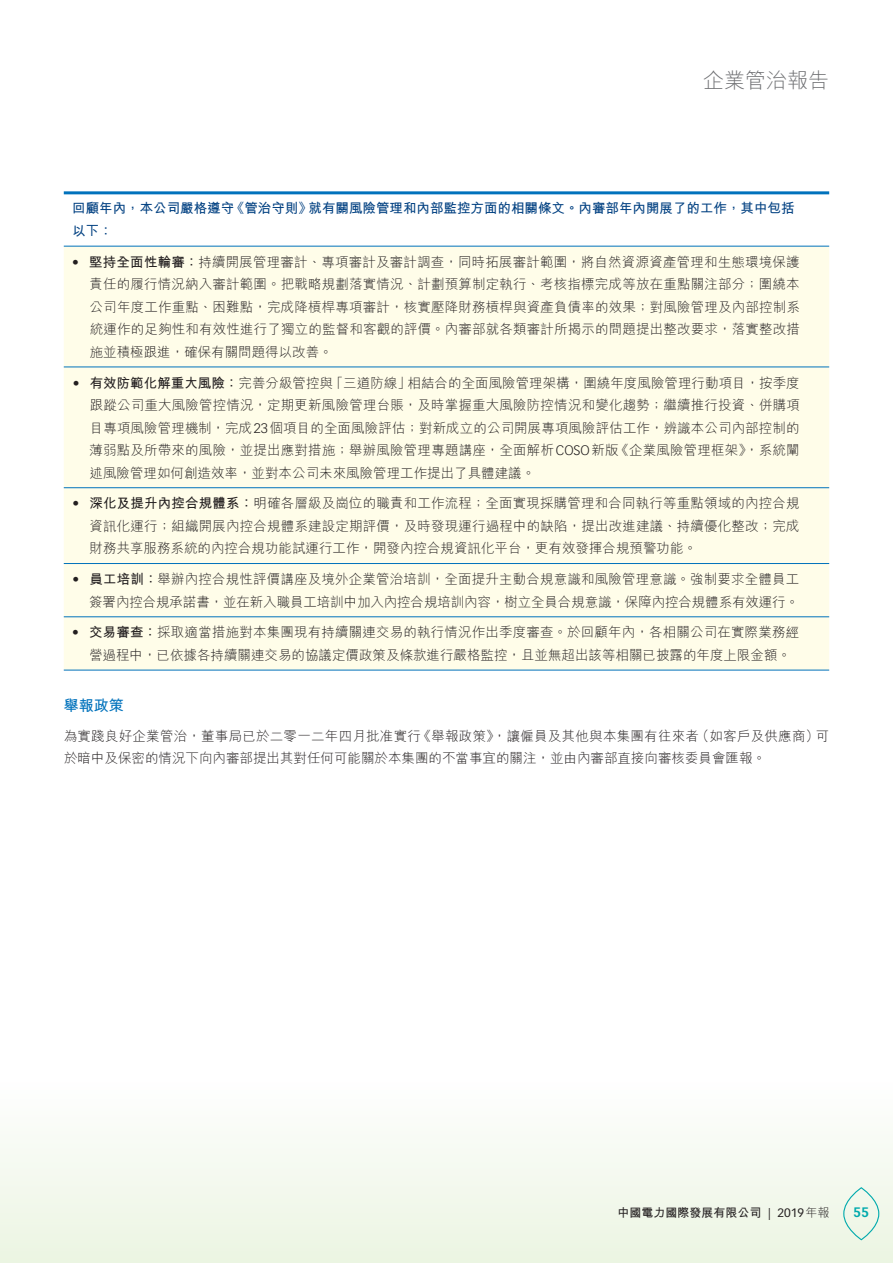
<style>
.page{position:relative;width:893px;height:1263px;background:#fff}
.page>*{position:absolute;margin:0;border:0;box-sizing:border-box;transform-origin:0 0}
.t1{font:300 21px "M Hei HK";color:#6c6d70}
.t2{font:700 15px "M Hei HK";color:#0072bc}
.t3{font:300 13.5px/22.5px "M Hei HK";color:#231f20;text-align:justify}
.t4{font:700 13.5px/22.5px "M Hei HK";color:#014081}
.t5{font:700 13.5px "Vectora LT Std";color:#00aaad}
.t6{font:700 12px "M Hei HK";color:#231f20}
.s1{font-family:"Vectora LT Std"}
.s2{font-weight:700}
.s3{font-family:"Vectora LT Std";font-weight:400}
.s4{font-weight:300}
</style>
<div class="page">
<div style="left:0;top:1037px;width:893px;height:226px;background:linear-gradient(to bottom,#fff,#ecf5e3)"></div>
<div style="left:843px;top:1187px;width:36px;height:53px;border:1px solid #00aaad;border-radius:50%"></div>
<div style="left:64px;top:247px;width:765px;height:423px;background:#fffde9"></div>
<hr style="left:64px;top:246px;width:765px;height:1px;background:#0072bc">
<hr style="left:64px;top:367px;width:765px;height:1px;background:#0072bc">
<hr style="left:64px;top:487px;width:765px;height:1px;background:#0072bc">
<hr style="left:64px;top:563px;width:765px;height:1px;background:#0072bc">
<hr style="left:64px;top:616px;width:765px;height:1px;background:#0072bc">
<hr style="left:64px;top:670px;width:765px;height:1px;background:#0072bc">
<hr style="left:64px;top:191px;width:765px;height:3px;background:#0072bc">
<h1 class="t1" style="left:703px;top:69px;width:127px">企業管治報告</h1>
<p class="t4" style="left:72px;top:196px;width:724px">回顧年內，本公司嚴格遵守《管治守則》就有關風險管理和內部監控方面的相關條文。內審部年內開展了的工作，其中包括以下：</p>
<p class="t3" style="left:89px;top:250px;width:712px;text-indent:-17px"><span class="s1">•</span> <span class="s2">堅持全面性輪審：</span>持續開展管理審計、專項審計及審計調查，同時拓展審計範圍，將自然資源資產管理和生態環境保護責任的履行情況納入審計範圍。把戰略規劃落實情況、計劃預算制定執行、考核指標完成等放在重點關注部分；圍繞本公司年度工作重點、困難點，完成降槓桿專項審計，核實壓降財務槓桿與資產負債率的效果；對風險管理及內部控制系統運作的足夠性和有效性進行了獨立的監督和客觀的評價。內審部就各類審計所揭示的問題提出整改要求，落實整改措施並積極跟進，確保有關問題得以改善。</p>
<p class="t3" style="left:89px;top:371px;width:712px;text-indent:-17px"><span class="s1">•</span> <span class="s2">有效防範化解重大風險：</span>完善分級管控與「三道防線」相結合的全面風險管理架構，圍繞年度風險管理行動項目，按季度跟蹤公司重大風險管控情況，定期更新風險管理台賬，及時掌握重大風險防控情況和變化趨勢；繼續推行投資、併購項目專項風險管理機制，完成<span class="s1">23</span>個項目的全面風險評估；對新成立的公司開展專項風險評估工作，辨識本公司內部控制的薄弱點及所帶來的風險，並提出應對措施；舉辦風險管理專題講座，全面解析<span class="s1">COSO</span>新版《企業風險管理框架》，系統闡述風險管理如何創造效率，並對本公司未來風險管理工作提出了具體建議。</p>
<p class="t3" style="left:90px;top:492px;width:712px;text-indent:-17px"><span class="s1">•</span> <span class="s2">深化及提升內控合規體系：</span>明確各層級及崗位的職責和工作流程；全面實現採購管理和合同執行等重點領域的內控合規資訊化運行；組織開展內控合規體系建設定期評價，及時發現運行過程中的缺陷，提出改進建議、持續優化整改；完成財務共享服務系統的內控合規功能試運行工作，開發內控合規資訊化平台，更有效發揮合規預警功能。</p>
<p class="t3" style="left:72px;top:568px;width:728px;text-align:right"><span class="s1">•</span> <span class="s2">員工培訓：</span>舉辦內控合規性評價講座及境外企業管治培訓，全面提升主動合規意識和風險管理意識。強制要求全體員工簽署內控合規承諾書，並在新入職員工培訓中加入內控合規培訓內容，樹立全員合規意識，保障內控合規體系有效運行。</p>
<p class="t3" style="left:89px;top:621px;width:712px;text-indent:-17px"><span class="s1">•</span> <span class="s2">交易審查：</span>採取適當措施對本集團現有持續關連交易的執行情況作出季度審查。於回顧年內，各相關公司在實際業務經營過程中，已依據各持續關連交易的協議定價政策及條款進行嚴格監控，且並無超出該等相關已披露的年度上限金額。</p>
<p class="t2" style="left:64px;top:694px;width:61px">舉報政策</p>
<p class="t3" style="left:64px;top:724px;width:767px">為實踐良好企業管治，董事局已於二零一二年四月批准實行《舉報政策》，讓僱員及其他與本集團有往來者（如客戶及供應商）可於暗中及保密的情況下向內審部提出其對任何可能關於本集團的不當事宜的關注，並由內審部直接向審核委員會匯報。</p>
<p class="t6" style="left:617px;top:1204px;width:214px">中國電力國際發展有限公司 <span class="s3">| 2019</span><span class="s4">年報</span></p>
<p class="t5" style="left:853px;top:1204px;width:17px">55</p>
</div>
